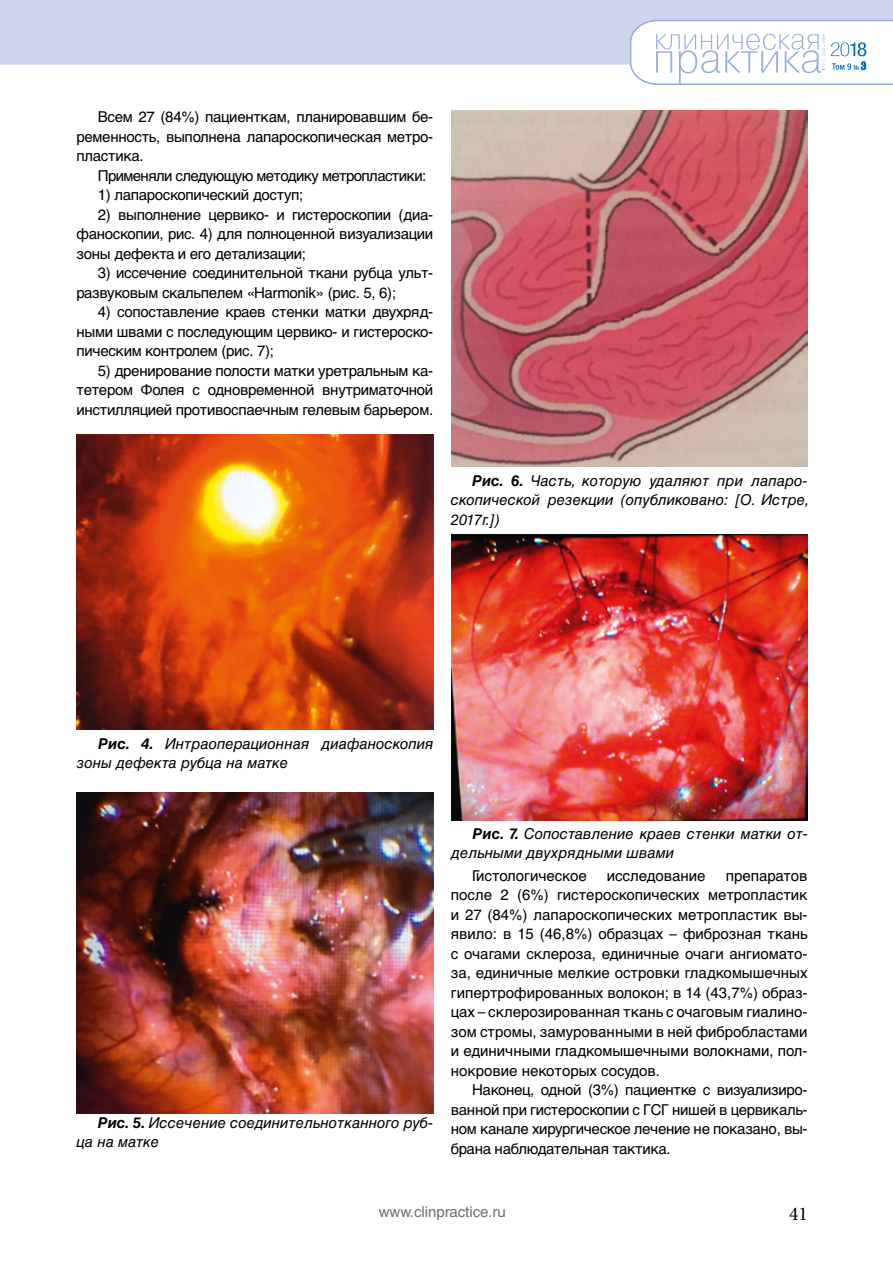
<style>
.page{position:relative;width:893px;height:1263px;background:#fff}
.page>*{position:absolute;margin:0;border:0;box-sizing:border-box;transform-origin:0 0}
.t1{font:19.5px "Minion Pro";color:#000}
.t2{font:15px/19.5px "Helvetica Cyrillic";letter-spacing:-.02em;color:#000;text-align:justify}
.t3{font:italic 15px/19.5px "Helvetica Cyrillic";color:#000}
.t4{font:15px "Helvetica Cyrillic";letter-spacing:-.04em;color:#000}
.t5{font:15px "Helvetica Cyrillic";color:#000}
.t6{font:15px "Helvetica Cyrillic";color:#706f6f}
.t7{font:11.1px "Helvetica Cyrillic";color:#006ab3;scale:.85 1}
.s1{font-weight:700}
</style>
<div class="page">
<div style="left:0;top:0;width:893px;height:65px;background:#cdd6ee"></div>
<svg style="left:629px;top:19px;width:264px;height:66px"></svg>
<img style="left:77px;top:435px;width:357px;height:294px">
<img style="left:76px;top:793px;width:357px;height:320px">
<img style="left:451px;top:111px;width:357px;height:356px">
<img style="left:451px;top:535px;width:357px;height:286px">
<p class="t2" style="left:77px;top:107px;width:358px;text-indent:21px">Всем 27 (84%) пациенткам, планировавшим бе&shy;ременность, выполнена лапароскопическая метро&shy;пластика.</p>
<p class="t4" style="left:98px;top:167px;width:330px">Применяли следующую методику метропластики:</p>
<p class="t2" style="left:98px;top:185px;width:207px">1) лапароскопический доступ;</p>
<p class="t2" style="left:77px;top:205px;width:358px;text-indent:21px">2) выполнение цервико- и гистероскопии (диа&shy;фаноскопии, рис. 4) для полноценной визуализации зоны дефекта и его детализации;</p>
<p class="t2" style="left:77px;top:263px;width:358px;text-indent:21px">3) иссечение соединительной ткани рубца ульт&shy;развуковым скальпелем «Harmonik» (рис. 5, 6);</p>
<p class="t2" style="left:77px;top:302px;width:358px;text-indent:21px">4) сопоставление краев стенки матки двухряд&shy;ными швами с последующим цервико- и гистероско&shy;пическим контролем (рис. 7);</p>
<p class="t2" style="left:77px;top:361px;width:358px;text-indent:21px">5) дренирование полости матки уретральным ка&shy;тетером Фолея с одновременной внутриматочной инстилляцией противоспаечным гелевым барьером.</p>
<p class="t3" style="left:451px;top:471px;width:360px;text-indent:21px"><span class="s1">Рис. 6.</span> Часть, которую удаляют при лапаро&shy;скопической резекции (опубликовано: [О. Истре,<br>2017г.])</p>
<p class="t7" style="left:861px;top:58px;width:8px">3</p>
<p class="t3" style="left:77px;top:733px;width:358px;text-indent:21px"><span class="s1">Рис. 4.</span> Интраоперационная диафаноскопия зоны дефекта рубца на матке</p>
<p class="t3" style="left:77px;top:1113px;width:358px;text-indent:21px"><span class="s1">Рис. 5.</span> Иссечение соединительнотканного руб&shy;ца на матке</p>
<p class="t3" style="left:451px;top:824px;width:358px;text-indent:21px"><span class="s1">Рис. 7.</span> Сопоставление краев стенки матки от&shy;дельными двухрядными швами</p>
<p class="t5" style="left:472px;top:867px;width:116px">Гистологическое</p>
<p class="t5" style="left:607px;top:867px;width:100px">исследование</p>
<p class="t2" style="left:451px;top:866px;width:358px;text-indent:275px">препаратов после 2 (6%) гистероскопических метропластик и 27 (84%) лапароскопических метропластик вы&shy;явило: в 15 (46,8%) образцах – фиброзная ткань с очагами склероза, единичные очаги ангиомато&shy;за, единичные мелкие островки гладкомышечных гипертрофированных волокон; в 14 (43,7%) образ&shy;цах – склерозированная ткань с очаговым гиалино&shy;зом стромы, замурованными в ней фибробластами и единичными гладкомышечными волокнами, пол&shy;нокровие некоторых сосудов.</p>
<p class="t2" style="left:451px;top:1080px;width:358px;text-indent:21px">Наконец, одной (3%) пациентке с визуализиро&shy;ванной при гистероскопии с ГСГ нишей в цервикаль&shy;ном канале хирургическое лечение не показано, вы&shy;брана наблюдательная тактика.</p>
<p class="t6" style="left:379px;top:1203px;width:128px">www.clinpractice.ru</p>
<h1 class="t1" style="left:789px;top:1200px;width:20px">41</h1>
</div>
